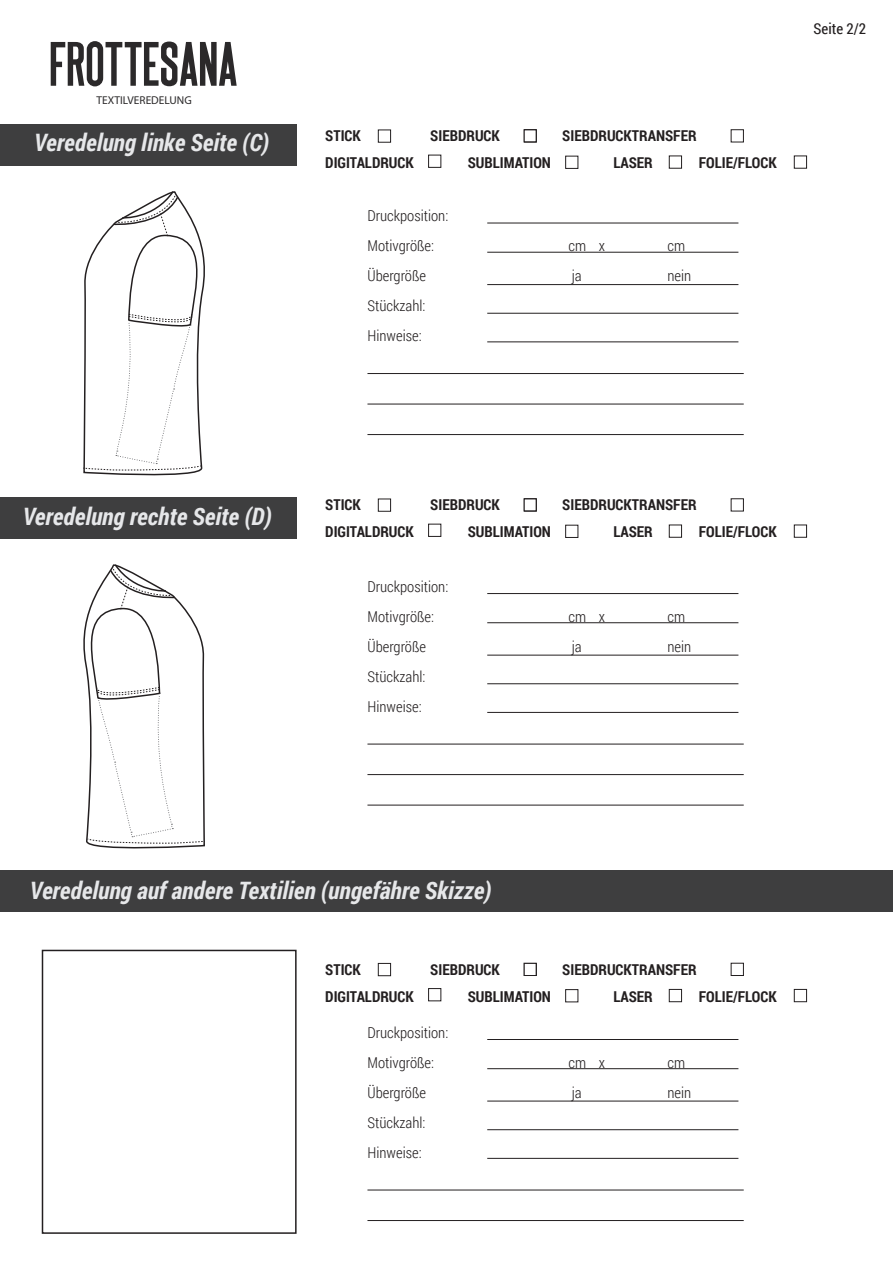
<style>
.page{position:relative;width:893px;height:1263px;background:#fff}
.page>*{position:absolute;margin:0;border:0;box-sizing:border-box;transform-origin:0 0}
.t1{font:italic 700 24px "Roboto Condensed";color:#e6e7e9}
.t2{font:700 15px "Roboto Condensed";color:#231f20}
.t3{font:300 15px/30px "Roboto Condensed";color:#231f20}
.t4{font:15px "Roboto Condensed";color:#231f20}
.t5{font:11.4px "Myriad Pro";color:#2b292a}
</style>
<div class="page">
<div style="left:42px;top:950px;width:255px;height:284px;border:2px solid #231f20"></div>
<svg style="left:83px;top:191px;width:122px;height:285px"></svg>
<svg style="left:83px;top:564px;width:122px;height:285px"></svg>
<div style="left:0;top:870px;width:893px;height:41px;background:#3e3e3f"></div>
<svg style="left:51px;top:41px;width:186px;height:45px"></svg>
<div style="left:0;top:124px;width:297px;height:41px;background:#3e3e3f"></div>
<div style="left:0;top:498px;width:297px;height:41px;background:#3e3e3f"></div>
<div style="left:524px;top:129px;width:13px;height:13px;border:1px solid #231f20"></div>
<div style="left:731px;top:129px;width:13px;height:13px;border:1px solid #231f20"></div>
<div style="left:794px;top:156px;width:13px;height:13px;border:1px solid #231f20"></div>
<div style="left:378px;top:130px;width:13px;height:13px;border:1px solid #231f20"></div>
<div style="left:428px;top:155px;width:13px;height:13px;border:1px solid #231f20"></div>
<div style="left:565px;top:156px;width:13px;height:13px;border:1px solid #231f20"></div>
<div style="left:669px;top:156px;width:13px;height:13px;border:1px solid #231f20"></div>
<div style="left:524px;top:498px;width:13px;height:13px;border:1px solid #231f20"></div>
<div style="left:731px;top:498px;width:13px;height:13px;border:1px solid #231f20"></div>
<div style="left:794px;top:525px;width:13px;height:13px;border:1px solid #231f20"></div>
<div style="left:378px;top:499px;width:13px;height:13px;border:1px solid #231f20"></div>
<div style="left:428px;top:524px;width:13px;height:13px;border:1px solid #231f20"></div>
<div style="left:565px;top:525px;width:13px;height:13px;border:1px solid #231f20"></div>
<div style="left:669px;top:525px;width:13px;height:13px;border:1px solid #231f20"></div>
<hr style="left:487px;top:223px;width:251px;height:1px;background:#231f20">
<hr style="left:487px;top:252px;width:251px;height:1px;background:#231f20">
<hr style="left:487px;top:313px;width:251px;height:1px;background:#231f20">
<hr style="left:487px;top:284px;width:251px;height:1px;background:#231f20">
<hr style="left:487px;top:342px;width:251px;height:1px;background:#231f20">
<hr style="left:367px;top:373px;width:377px;height:1px;background:#231f20">
<hr style="left:367px;top:434px;width:377px;height:1px;background:#231f20">
<hr style="left:367px;top:404px;width:377px;height:1px;background:#231f20">
<hr style="left:487px;top:593px;width:251px;height:1px;background:#231f20">
<hr style="left:487px;top:622px;width:251px;height:1px;background:#231f20">
<hr style="left:487px;top:683px;width:251px;height:1px;background:#231f20">
<hr style="left:487px;top:655px;width:251px;height:1px;background:#231f20">
<hr style="left:487px;top:712px;width:251px;height:1px;background:#231f20">
<hr style="left:367px;top:744px;width:377px;height:1px;background:#231f20">
<hr style="left:367px;top:805px;width:377px;height:1px;background:#231f20">
<hr style="left:367px;top:774px;width:377px;height:1px;background:#231f20">
<hr style="left:487px;top:1039px;width:251px;height:1px;background:#231f20">
<hr style="left:487px;top:1068px;width:251px;height:1px;background:#231f20">
<hr style="left:487px;top:1129px;width:251px;height:1px;background:#231f20">
<hr style="left:487px;top:1101px;width:251px;height:1px;background:#231f20">
<hr style="left:487px;top:1158px;width:251px;height:1px;background:#231f20">
<hr style="left:367px;top:1190px;width:377px;height:1px;background:#231f20">
<hr style="left:367px;top:1220px;width:377px;height:1px;background:#231f20">
<div style="left:524px;top:963px;width:13px;height:13px;border:1px solid #231f20"></div>
<div style="left:731px;top:963px;width:13px;height:13px;border:1px solid #231f20"></div>
<div style="left:794px;top:989px;width:13px;height:13px;border:1px solid #231f20"></div>
<div style="left:378px;top:963px;width:13px;height:13px;border:1px solid #231f20"></div>
<div style="left:428px;top:988px;width:13px;height:13px;border:1px solid #231f20"></div>
<div style="left:565px;top:989px;width:13px;height:13px;border:1px solid #231f20"></div>
<div style="left:669px;top:989px;width:13px;height:13px;border:1px solid #231f20"></div>
<p class="t5" style="left:97px;top:93px;width:97px">TEXTILVEREDELUNG</p>
<h1 class="t1" style="left:34px;top:126px;width:237px">Veredelung linke Seite (C)</h1>
<p class="t4" style="left:814px;top:18px;width:54px">Seite 2/2</p>
<p class="t2" style="left:325px;top:125px;width:37px">STICK</p>
<p class="t2" style="left:430px;top:125px;width:71px">SIEBDRUCK</p>
<p class="t2" style="left:562px;top:125px;width:136px">SIEBDRUCKTRANSFER</p>
<p class="t2" style="left:325px;top:152px;width:90px">DIGITALDRUCK</p>
<p class="t2" style="left:468px;top:152px;width:85px">SUBLIMATION</p>
<p class="t2" style="left:613px;top:152px;width:41px">LASER</p>
<p class="t2" style="left:699px;top:152px;width:79px">FOLIE/FLOCK</p>
<p class="t3" style="left:367px;top:200px;width:82px">Druckposition:<br>Motivgröße:</p>
<p class="t3" style="left:568px;top:230px;width:38px">cm x</p>
<p class="t3" style="left:667px;top:230px;width:19px">cm</p>
<p class="t3" style="left:367px;top:260px;width:60px">Übergröße</p>
<p class="t3" style="left:572px;top:260px;width:12px">ja</p>
<p class="t3" style="left:667px;top:260px;width:25px">nein</p>
<p class="t3" style="left:367px;top:290px;width:60px">Stückzahl:<br>Hinweise:</p>
<h1 class="t1" style="left:23px;top:500px;width:251px">Veredelung rechte Seite (D)</h1>
<p class="t2" style="left:325px;top:494px;width:37px">STICK</p>
<p class="t2" style="left:430px;top:494px;width:71px">SIEBDRUCK</p>
<p class="t2" style="left:562px;top:494px;width:136px">SIEBDRUCKTRANSFER</p>
<p class="t2" style="left:325px;top:521px;width:90px">DIGITALDRUCK</p>
<p class="t2" style="left:468px;top:521px;width:85px">SUBLIMATION</p>
<p class="t2" style="left:613px;top:521px;width:41px">LASER</p>
<p class="t2" style="left:699px;top:521px;width:79px">FOLIE/FLOCK</p>
<p class="t3" style="left:367px;top:571px;width:82px">Druckposition:<br>Motivgröße:</p>
<p class="t3" style="left:568px;top:601px;width:38px">cm x</p>
<p class="t3" style="left:667px;top:601px;width:19px">cm</p>
<p class="t3" style="left:367px;top:631px;width:60px">Übergröße</p>
<p class="t3" style="left:572px;top:631px;width:12px">ja</p>
<p class="t3" style="left:667px;top:631px;width:25px">nein</p>
<p class="t3" style="left:367px;top:661px;width:60px">Stückzahl:<br>Hinweise:</p>
<h1 class="t1" style="left:30px;top:873px;width:463px">Veredelung auf andere Textilien (ungefähre Skizze)</h1>
<p class="t2" style="left:325px;top:959px;width:37px">STICK</p>
<p class="t2" style="left:430px;top:959px;width:71px">SIEBDRUCK</p>
<p class="t2" style="left:562px;top:959px;width:136px">SIEBDRUCKTRANSFER</p>
<p class="t2" style="left:325px;top:986px;width:90px">DIGITALDRUCK</p>
<p class="t2" style="left:468px;top:986px;width:85px">SUBLIMATION</p>
<p class="t2" style="left:613px;top:986px;width:41px">LASER</p>
<p class="t2" style="left:699px;top:986px;width:79px">FOLIE/FLOCK</p>
<p class="t3" style="left:367px;top:1017px;width:82px">Druckposition:<br>Motivgröße:</p>
<p class="t3" style="left:568px;top:1047px;width:38px">cm x</p>
<p class="t3" style="left:667px;top:1047px;width:19px">cm</p>
<p class="t3" style="left:367px;top:1077px;width:60px">Übergröße</p>
<p class="t3" style="left:572px;top:1077px;width:12px">ja</p>
<p class="t3" style="left:667px;top:1077px;width:25px">nein</p>
<p class="t3" style="left:367px;top:1107px;width:60px">Stückzahl:<br>Hinweise:</p>
</div>
